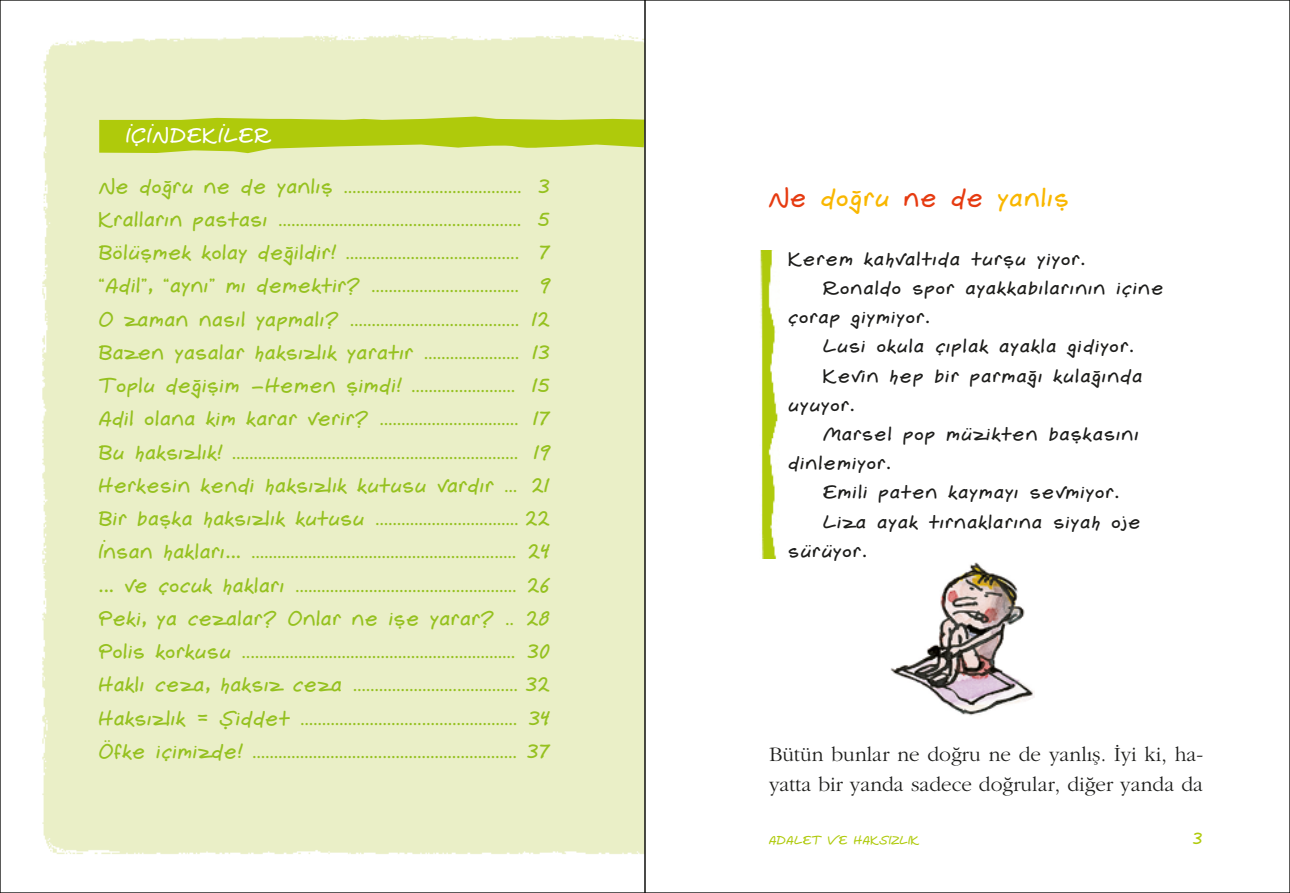
<style>
.page{position:relative;width:1290px;height:893px;background:#fff}
.page>*{position:absolute;margin:0;border:0;box-sizing:border-box;transform-origin:0 0}
.t1{font:26.25px "Ggemelli NC";letter-spacing:.015em;color:#f9b700}
.t2{font:21px/33.2px "Ggemelli NC";color:#95c11f}
.t3{font:21px/29.2px "Garamond T";color:#1d1d1b}
.t4{font:21px "Ggemelli NC";letter-spacing:.025em;color:#fff}
.t5{font:19.25px "Ggemelli NC";letter-spacing:.025em;color:#1d1d1b}
.t6{font:19.25px "Ggemelli NC";color:#fff}
.t7{font:18.38px "Ggemelli NC";color:#95c11f}
.t8{font:17.5px/33.2px "Ggemelli NC";color:#95c11f;text-align:justify}
.t9{font:17.5px "Ggemelli NC";color:#afca0b}
.t10{font:12.25px "Ggemelli NC";color:#afca0b}
.s1{font-size:21px}
.s2{font-size:17.5px}
.s3{color:#e63b11}
</style>
<div class="page">
<svg style="left:99px;top:117px;width:544px;height:36px;background:#bad130"></svg>
<img style="left:760px;top:250px;width:18px;height:308px">
<img style="left:890px;top:562px;width:145px;height:154px">
<p class="t4" style="left:126px;top:123px;width:148px">‹C‹NDEK‹LER</p>
<p class="t6" style="left:135px;top:129px;width:6px">.</p>
<p class="t8" style="left:99px;top:171px;width:453px"><span class="s1">Ne do¤ru ne de yanl›fl</span> ......................................... <span class="s1">3<br>Krallar›n pastas›</span> ........................................................ <span class="s1">5<br>Bölüflmek kolay de¤ildir!</span> ........................................ <span class="s1">7 “Adil”, “ayn›” m› demektir?</span> .................................. <span class="s1">9<br>O zaman nas›l yapmal›?</span> ....................................... <span class="s1">12</span></p>
<p class="t2" style="left:99px;top:336px;width:453px">Bazen yasalar haks›zl›k yarat›r <span class="s2">......................</span> 13<br>Toplu de¤iflim Hemen flimdi! <span class="s2">........................</span> 15</p>
<p class="t8" style="left:99px;top:403px;width:453px"><span class="s1">Adil olana kim karar verir?</span> ................................ <span class="s1">17<br>Bu haks›zl›k!</span> .................................................................. <span class="s1">19</span></p>
<p class="t2" style="left:99px;top:469px;width:453px">Herkesin kendi haks›zl›k kutusu vard›r <span class="s2">...</span> 21</p>
<p class="t8" style="left:99px;top:503px;width:453px"><span class="s1">Bir baflka haks›zl›k kutusu</span> ................................. <span class="s1">22 ‹nsan haklar›...</span> ............................................................. <span class="s1">24 ... ve cocuk haklar›</span> ................................................... <span class="s1">26</span></p>
<p class="t2" style="left:99px;top:602px;width:453px">Peki, ya cezalar? Onlar ne ifle yarar? <span class="s2">..</span> 28</p>
<p class="t8" style="left:99px;top:636px;width:453px"><span class="s1">Polis korkusu</span> ............................................................... <span class="s1">30<br>Hakl› ceza, haks›z ceza</span> ...................................... <span class="s1">32<br>Haks›zl›k = fiiddet</span> .................................................. <span class="s1">34<br>Öfke icimizde!</span> ............................................................. <span class="s1">37</span></p>
<p class="t2" style="left:251px;top:374px;width:17px">–</p>
<p class="t7" style="left:161px;top:578px;width:6px">.</p>
<p class="t7" style="left:164px;top:745px;width:6px">.</p>
<h1 class="t1" style="left:769px;top:182px;width:303px"><span class="s3">Ne</span> do¤ru <span class="s3">ne de</span> yanl›fl</h1>
<p class="t5" style="left:789px;top:247px;width:299px">Kerem kahvalt›da turflu yiyor.</p>
<p class="t5" style="left:823px;top:276px;width:343px">Ronaldo spor ayakkab›lar›n›n içine</p>
<p class="t5" style="left:789px;top:306px;width:143px">çorap giymiyor.</p>
<p class="t5" style="left:823px;top:335px;width:313px">Lusi okula ç›plak ayakla gidiyor.</p>
<p class="t5" style="left:823px;top:364px;width:322px">Kevin hep bir parma¤› kula¤›nda</p>
<p class="t5" style="left:789px;top:393px;width:68px">uyuyor.</p>
<p class="t5" style="left:823px;top:423px;width:318px">Marsel pop müzikten baflkas›n›</p>
<p class="t5" style="left:789px;top:452px;width:104px">dinlemiyor.</p>
<p class="t5" style="left:823px;top:481px;width:298px">Emili paten kaymay› sevmiyor.</p>
<p class="t5" style="left:823px;top:510px;width:320px">Liza ayak t›rnaklar›na siyah oje</p>
<p class="t5" style="left:789px;top:539px;width:80px">sürüyor.</p>
<p class="t3" style="left:769px;top:740px;width:436px">Bütün bunlar ne do¤ru ne de yanl›fl. ‹yi ki, ha&shy;yatta bir yanda sadece do¤rular, di¤er yanda da</p>
<p class="t10" style="left:769px;top:833px;width:153px">ADALET VE HAKSIZLIK</p>
<p class="t9" style="left:1193px;top:828px;width:11px">3</p>
</div>
